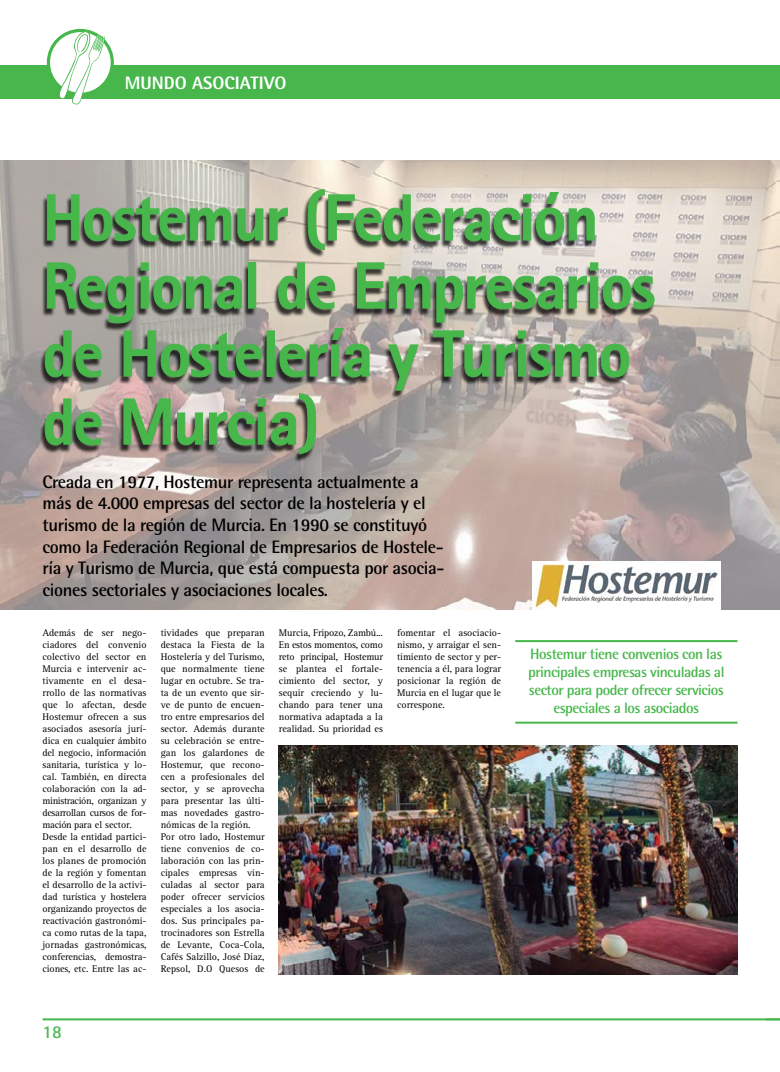
<style>
.page{position:relative;width:780px;height:1072px;background:#fff}
.page>*{position:absolute;margin:0;border:0;box-sizing:border-box;transform-origin:0 0}
.t1{font:800 65.5px/68px "Rotis Sans Serif";letter-spacing:-.03em;color:#47b74c}
.t2{font:700 18px/21.6px "Rotis Semi Sans";letter-spacing:-.02em;color:#000}
.t3{font:800 18px "Rotis Semi Sans";color:#fff}
.t4{font:700 18px "Rotis Sans Serif";color:#47b74c}
.t5{font:700 15px/18px "Rotis Semi Sans";letter-spacing:-.035em;color:#47b74c;text-align:center}
.t6{font:10px/12px "Rotis Serif";color:#000}
</style>
<div class="page">
<div style="left:0;top:66px;width:780px;height:33px;background:#47b74c"></div>
<hr style="left:43px;top:1018px;width:737px;height:2px;background:#47b74c">
<svg style="left:48px;top:30px;width:64px;height:64px"></svg>
<div style="left:47px;top:29px;width:67px;height:67px;border:3px solid #47b74c;border-radius:50%"></div>
<svg style="left:58px;top:30px;width:47px;height:75px"></svg>
<img style="left:0;top:160px;width:780px;height:450px">
<div style="left:39px;top:191px;width:615px;height:271px;background:#000;opacity:.75"></div>
<svg style="left:46px;top:194px;width:242px;height:48px;background:#868f7e"></svg>
<svg style="left:307px;top:188px;width:288px;height:63px;background:#a6a99a"></svg>
<svg style="left:44px;top:262px;width:611px;height:193px;background:#97968b"></svg>
<hr style="left:515px;top:640px;width:222px;height:2px;background:#47b74c">
<hr style="left:515px;top:721px;width:222px;height:2px;background:#47b74c">
<img style="left:279px;top:745px;width:458px;height:229px">
<img style="left:532px;top:561px;width:188px;height:49px">
<h2 class="t3" style="left:125px;top:71px;width:163px">MUNDO ASOCIATIVO</h2>
<h1 class="t1" style="left:43px;top:183px;width:614px">Hostemur (Federación<br>Regional de Empresarios de Hostelería y Turismo de Murcia)</h1>
<p class="t2" style="left:43px;top:470px;width:403px">Creada en 1977, Hostemur representa actualmente a más de 4.000 empresas del sector de la hostelería y el turismo de la región de Murcia. En 1990 se constituyó como la Federación Regional de Empresarios de Hostele&shy;ría y Turismo de Murcia, que está compuesta por asocia&shy;ciones sectoriales y asociaciones locales.</p>
<p class="t6" style="left:43px;top:627px;width:105px">Además de ser nego&shy;ciadores del convenio colectivo del sector en<br>Murcia e intervenir ac&shy;tivamente en el desa&shy;rrollo de las normativas que lo afectan, desde<br>Hostemur ofrecen a sus asociados asesoría jurí&shy;dica en cualquier ámbito del negocio, información sanitaria, turística y lo&shy;cal. También, en directa colaboración con la ad&shy;ministración, organizan y desarrollan cursos de for&shy;mación para el sector.<br>Desde la entidad partici&shy;pan en el desarrollo de los planes de promoción de la región y fomentan el desarrollo de la activi&shy;dad turística y hostelera organizando proyectos de reactivación gastronómi&shy;ca como rutas de la tapa, jornadas gastronómicas, conferencias, demostra&shy;ciones, etc. Entre las ac-</p>
<p class="t6" style="left:161px;top:627px;width:105px">tividades que preparan destaca la Fiesta de la<br>Hostelería y del Turismo, que normalmente tiene lugar en octubre. Se tra&shy;ta de un evento que sir&shy;ve de punto de encuen&shy;tro entre empresarios del sector. Además durante su celebración se entre&shy;gan los galardones de<br>Hostemur, que recono&shy;cen a profesionales del sector, y se aprovecha para presentar las últi&shy;mas novedades gastro&shy;nómicas de la región.<br>Por otro lado, Hostemur tiene convenios de co&shy;laboración con las prin&shy;cipales empresas vin&shy;culadas al sector para poder ofrecer servicios especiales a los asocia&shy;dos. Sus principales pa&shy;trocinadores son Estrella de Levante, Coca-Cola,<br>Cafés Salzillo, José Díaz,<br>Repsol, D.O Quesos de</p>
<p class="t6" style="left:279px;top:627px;width:105px;text-align:justify">Murcia, Fripozo, Zambú...<br>En estos momentos, como reto principal, Hostemur se plantea el fortale&shy;cimiento del sector, y sequir creciendo y lu&shy;chando para tener una normativa adaptada a la realidad. Su prioridad es</p>
<p class="t6" style="left:397px;top:627px;width:105px;text-align:justify">fomentar el asociacio&shy;nismo, y arraigar el sen&shy;timiento de sector y per&shy;tenencia a él, para lograr posicionar la región de Murcia en el lugar que le correspone.</p>
<h2 class="t4" style="left:43px;top:1020px;width:21px">18</h2>
<h3 class="t5" style="left:528px;top:645px;width:198px">Hostemur tiene convenios con las principales empresas vinculadas al sector para poder ofrecer servicios especiales a los asociados</h3>
</div>
